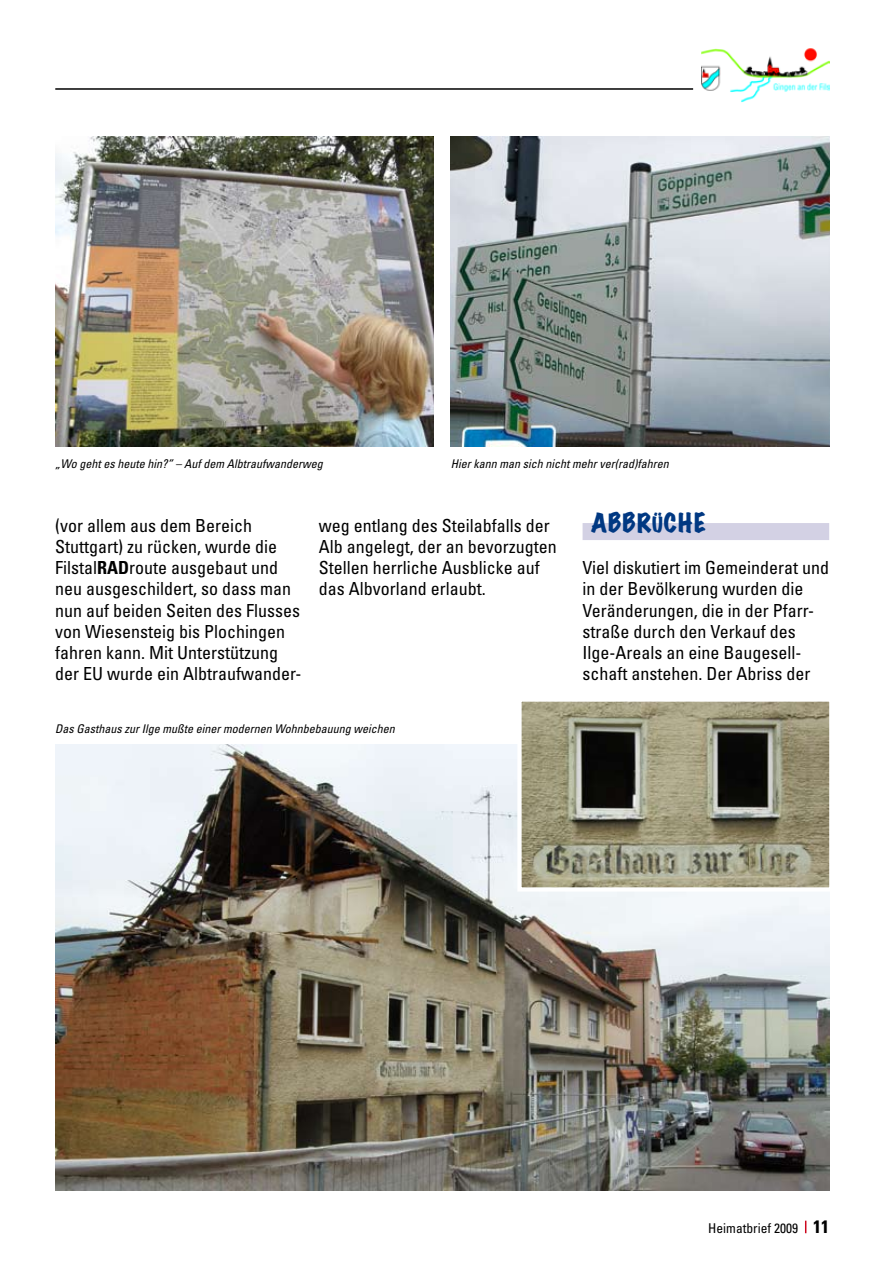
<style>
.page{position:relative;width:893px;height:1263px;background:#fff}
.page>*{position:absolute;margin:0;border:0;box-sizing:border-box;transform-origin:0 0}
.t1{font:expanded 24px "Marker Felt";letter-spacing:.05em;color:#003882}
.t2{font:condensed 18px/21.3px "Univers";color:#000}
.t3{font:condensed 13.5px "Univers";color:#000}
.t4{font:italic condensed 12px "Univers";color:#000}
.s1{font-weight:700}
.s2{font-weight:700;font-size:18px}
</style>
<div class="page">
<svg style="left:805px;top:1221px;width:1px;height:12px"></svg>
<img style="left:702px;top:48px;width:127px;height:55px">
<hr style="left:55px;top:88px;width:638px;height:2px;background:#000">
<img style="left:55px;top:136px;width:379px;height:310px">
<img style="left:451px;top:136px;width:378px;height:310px">
<div style="left:583px;top:523px;width:246px;height:17px;background:#d3d1e4"></div>
<img style="left:55px;top:744px;width:774px;height:447px">
<svg style="left:515px;top:701px;width:315px;height:193px;background:#93907c"></svg>
<p class="t4" style="left:55px;top:456px;width:269px">„Wo geht es heute hin?” – Auf dem Albtraufwanderweg</p>
<p class="t4" style="left:451px;top:456px;width:220px">Hier kann man sich nicht mehr ver(rad)fahren</p>
<p class="t2" style="left:55px;top:514px;width:248px">(vor allem aus dem Bereich<br>Stuttgart) zu rücken, wurde die<br>Filstal<span class="s1">RAD</span>route ausgebaut und neu ausgeschildert, so dass man nun auf beiden Seiten des Flusses von Wiesensteig bis Plochingen fahren kann. Mit Unterstützung der EU wurde ein Albtraufwander-</p>
<h1 class="t1" style="left:591px;top:505px;width:116px">ABBRÜCHE</h1>
<p class="t2" style="left:319px;top:514px;width:239px">weg entlang des Steilabfalls der<br>Alb angelegt, der an bevorzugten<br>Stellen herrliche Ausblicke auf das Albvorland erlaubt.</p>
<p class="t2" style="left:583px;top:556px;width:248px">Viel diskutiert im Gemeinderat und in der Bevölkerung wurden die<br>Veränderungen, die in der Pfarr&shy;straße durch den Verkauf des<br>Ilge-Areals an eine Baugesell&shy;schaft anstehen. Der Abriss der</p>
<p class="t4" style="left:55px;top:721px;width:341px">Das Gasthaus zur Ilge mußte einer modernen Wohnbebauung weichen</p>
<p class="t3" style="left:708px;top:1220px;width:122px">Heimatbrief 2009 <span class="s2">11</span></p>
</div>
